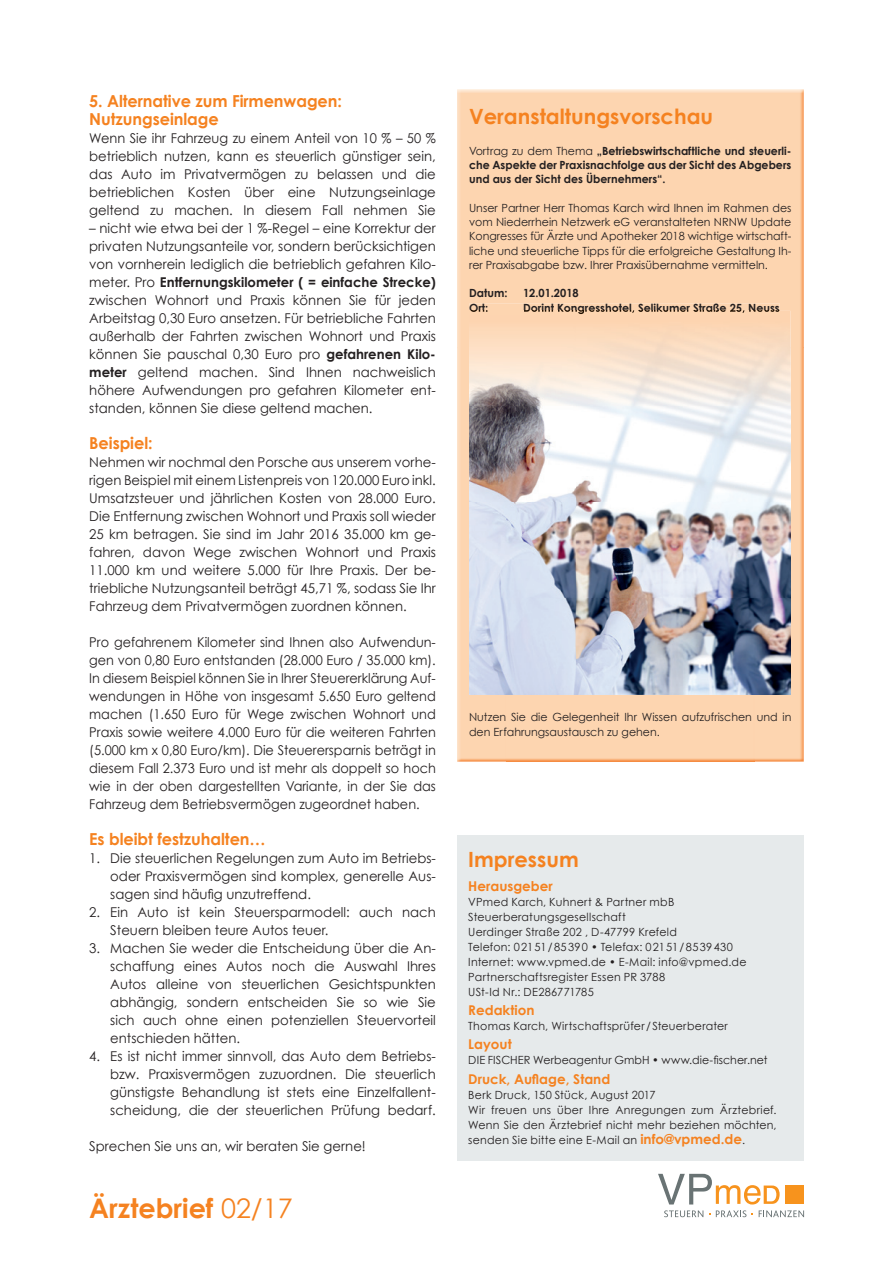
<style>
.page{position:relative;width:893px;height:1263px;background:#fff}
.page>*{position:absolute;margin:0;border:0;box-sizing:border-box;transform-origin:0 0}
.t1{font:700 27px "Century Gothic";color:#f58220}
.t2{font:700 21px "Century Gothic";color:#f58220}
.t3{font:700 16.5px/18px "Century Gothic";letter-spacing:-.005em;color:#f58220}
.t4{font:13.5px/18px "Century Gothic";color:#231f20;text-align:justify}
.t5{font:13.5px/18px "Century Gothic";color:#231f20;text-align:justify;scale:.95 1}
.t6{font:13.5px/18px "Century Gothic";color:#231f20;text-align:justify;scale:.96 1}
.t7{font:700 13.5px "Century Gothic";color:#f58220}
.t8{font:11.25px/15px "Century Gothic";letter-spacing:.015em;color:#231f20}
.t9{font:700 11.25px/14.2px "Century Gothic";color:#231f20;text-align:justify}
.s1{font-weight:700}
.s2{font-weight:400}
.s3{font-weight:700;font-size:13.5px;color:#f58220}
</style>
<div class="page">
<svg style="left:664px;top:1210px;width:39px;height:7px"></svg>
<svg style="left:716px;top:1210px;width:30px;height:7px"></svg>
<svg style="left:759px;top:1210px;width:45px;height:7px"></svg>
<div style="left:786px;top:1185px;width:18px;height:19px;background:#f7931d"></div>
<svg style="left:658px;top:1174px;width:122px;height:30px"></svg>
<div style="left:457px;top:836px;width:347px;height:325px;background:#e6eaeb"></div>
<div style="left:457px;top:89px;width:347px;height:258px;background:#fdd5b0"></div>
<img style="left:457px;top:347px;width:49px;height:415px">
<img style="left:755px;top:347px;width:49px;height:415px">
<div style="left:506px;top:695px;width:249px;height:67px;background:#fdd5b0"></div>
<img style="left:470px;top:303px;width:309px;height:8px">
<img style="left:470px;top:314px;width:214px;height:93px">
<img style="left:684px;top:311px;width:107px;height:96px">
<img style="left:470px;top:407px;width:321px;height:288px">
<img style="left:470px;top:311px;width:309px;height:3px">
<p class="t3" style="left:89px;top:92px;width:254px">5. Alternative zum Firmenwagen:<br>Nutzungseinlage</p>
<p class="t6" style="left:89px;top:129px;width:362px">Wenn Sie ihr Fahrzeug zu einem Anteil von 10 % – 50 % betrieblich nutzen, kann es steuerlich günstiger sein, das Auto im Privatvermögen zu belassen und die betrieblichen Kosten über eine Nutzungseinlage geltend zu machen. In diesem Fall nehmen Sie</p>
<p class="t4" style="left:89px;top:219px;width:348px">– nicht wie etwa bei der 1 %-Regel – eine Korrektur der privaten Nutzungsanteile vor, sondern berücksichtigen von vornherein lediglich die betrieblich gefahren Kilo&shy;meter. Pro <span class="s1">Entfernungskilometer ( = einfache Strecke) </span>zwischen Wohnort und Praxis können Sie für jeden Arbeitstag 0,30 Euro ansetzen. Für betriebliche Fahrten außerhalb der Fahrten zwischen Wohnort und Praxis können Sie pauschal 0,30 Euro pro <span class="s1">gefahrenen Kilo&shy;meter</span> geltend machen. Sind Ihnen nachweislich höhere Aufwendungen pro gefahren Kilometer ent&shy;standen, können Sie diese geltend machen.</p>
<p class="t3" style="left:89px;top:434px;width:65px">Beispiel:</p>
<p class="t4" style="left:89px;top:453px;width:348px">Nehmen wir nochmal den Porsche aus unserem vorhe&shy;rigen Beispiel mit einem Listenpreis von 120.000 Euro inkl.<br>Umsatzsteuer und jährlichen Kosten von 28.000 Euro.<br>Die Entfernung zwischen Wohnort und Praxis soll wieder 25 km betragen. Sie sind im Jahr 2016 35.000 km ge&shy;fahren, davon Wege zwischen Wohnort und Praxis 11.000 km und weitere 5.000 für Ihre Praxis. Der be&shy;triebliche Nutzungsanteil beträgt 45,71 %, sodass Sie Ihr Fahrzeug dem Privatvermögen zuordnen können.</p>
<p class="t5" style="left:89px;top:633px;width:366px">Pro gefahrenem Kilometer sind Ihnen also Aufwendun&shy;gen von 0,80 Euro entstanden (28.000 Euro / 35.000 km).<br>In diesem Beispiel können Sie in Ihrer Steuererklärung Auf&shy;wendungen in Höhe von insgesamt 5.650 Euro geltend machen (1.650 Euro für Wege zwischen Wohnort und Praxis sowie weitere 4.000 Euro für die weiteren Fahrten (5.000 km x 0,80 Euro/km). Die Steuerersparnis beträgt in diesem Fall 2.373 Euro und ist mehr als doppelt so hoch wie in der oben dargestellten Variante, in der Sie das Fahrzeug dem Betriebsvermögen zugeordnet haben.</p>
<p class="t3" style="left:89px;top:830px;width:178px">Es bleibt festzuhalten…</p>
<p class="t4" style="left:110px;top:849px;width:327px;text-indent:-21px">1. Die steuerlichen Regelungen zum Auto im Betriebs&shy;oder Praxisvermögen sind komplex, generelle Aus&shy;sagen sind häufig unzutreffend.</p>
<p class="t4" style="left:110px;top:903px;width:327px;text-indent:-21px">2. Ein Auto ist kein Steuersparmodell: auch nach<br>Steuern bleiben teure Autos teuer.</p>
<p class="t4" style="left:110px;top:939px;width:327px;text-indent:-21px">3. Machen Sie weder die Entscheidung über die An&shy;schaffung eines Autos noch die Auswahl Ihres Autos alleine von steuerlichen Gesichtspunkten abhängig, sondern entscheiden Sie so wie Sie sich auch ohne einen potenziellen Steuervorteil entschieden hätten.</p>
<p class="t4" style="left:110px;top:1047px;width:327px;text-indent:-21px">4. Es ist nicht immer sinnvoll, das Auto dem Betriebs&shy;bzw. Praxisvermögen zuzuordnen. Die steuerlich günstigste Behandlung ist stets eine Einzelfallent&shy;scheidung, die der steuerlichen Prüfung bedarf.</p>
<p class="t4" style="left:89px;top:1137px;width:278px">Sprechen Sie uns an, wir beraten Sie gerne!</p>
<h1 class="t1" style="left:89px;top:1191px;width:205px">Ärztebrief <span class="s2">02/17</span></h1>
<h2 class="t2" style="left:469px;top:103px;width:246px">Veranstaltungsvorschau</h2>
<p class="t9" style="left:469px;top:143px;width:324px"><span class="s2">Vortrag zu dem Thema</span> „Betriebswirtschaftliche und steuerli&shy;che Aspekte der Praxisnachfolge aus der Sicht des Abgebers und aus der Sicht des Übernehmers“.</p>
<p class="t8" style="left:469px;top:201px;width:324px;line-height:14.2px;text-align:justify">Unser Partner Herr Thomas Karch wird Ihnen im Rahmen des vom Niederrhein Netzwerk eG veranstalteten NRNW Update Kongresses für Ärzte und Apotheker 2018 wichtige wirtschaft&shy;liche und steuerliche Tipps für die erfolgreiche Gestaltung Ih&shy;rer Praxisabgabe bzw. Ihrer Praxisübernahme vermitteln.</p>
<p class="t9" style="left:469px;top:286px;width:40px">Datum:</p>
<p class="t9" style="left:523px;top:286px;width:57px">12.01.2018</p>
<p class="t9" style="left:469px;top:300px;width:21px">Ort:</p>
<p class="t9" style="left:523px;top:300px;width:258px">Dorint Kongresshotel, Selikumer Straße 25, Neuss</p>
<p class="t8" style="left:469px;top:710px;width:324px;line-height:14.2px">Nutzen Sie die Gelegenheit Ihr Wissen aufzufrischen und in den Erfahrungsaustausch zu gehen.</p>
<h2 class="t2" style="left:468px;top:846px;width:112px">Impressum</h2>
<p class="t7" style="left:468px;top:877px;width:86px">Herausgeber</p>
<p class="t8" style="left:468px;top:894px;width:280px">VPmed Karch, Kuhnert &amp; Partner mbB Steuerberatungsgesellschaft<br>Uerdinger Straße 202 , D-47799 Krefeld<br>Telefon: 0 21 51 / 85 39 0 • Telefax: 0 21 51 / 85 39 430<br>Internet: www.vpmed.de • E-Mail: info@vpmed.de Partnerschaftsregister Essen PR 3788<br>USt-Id Nr.: DE286771785</p>
<p class="t7" style="left:468px;top:1002px;width:68px">Redaktion</p>
<p class="t8" style="left:468px;top:1018px;width:261px">Thomas Karch, Wirtschaftsprüfer / Steuerberater</p>
<p class="t7" style="left:468px;top:1036px;width:45px">Layout</p>
<p class="t8" style="left:468px;top:1052px;width:301px">DIE FISCHER Werbeagentur GmbH • www.die-fischer.net</p>
<p class="t7" style="left:468px;top:1070px;width:144px">Druck, Auflage, Stand</p>
<p class="t8" style="left:468px;top:1087px;width:310px">Berk Druck, 150 Stück, August 2017<br>Wir freuen uns über Ihre Anregungen zum Ärztebrief.<br>Wenn Sie den Ärztebrief nicht mehr beziehen möchten, senden Sie bitte eine E-Mail an <span class="s3">info@vpmed.de</span>.</p>
</div>
